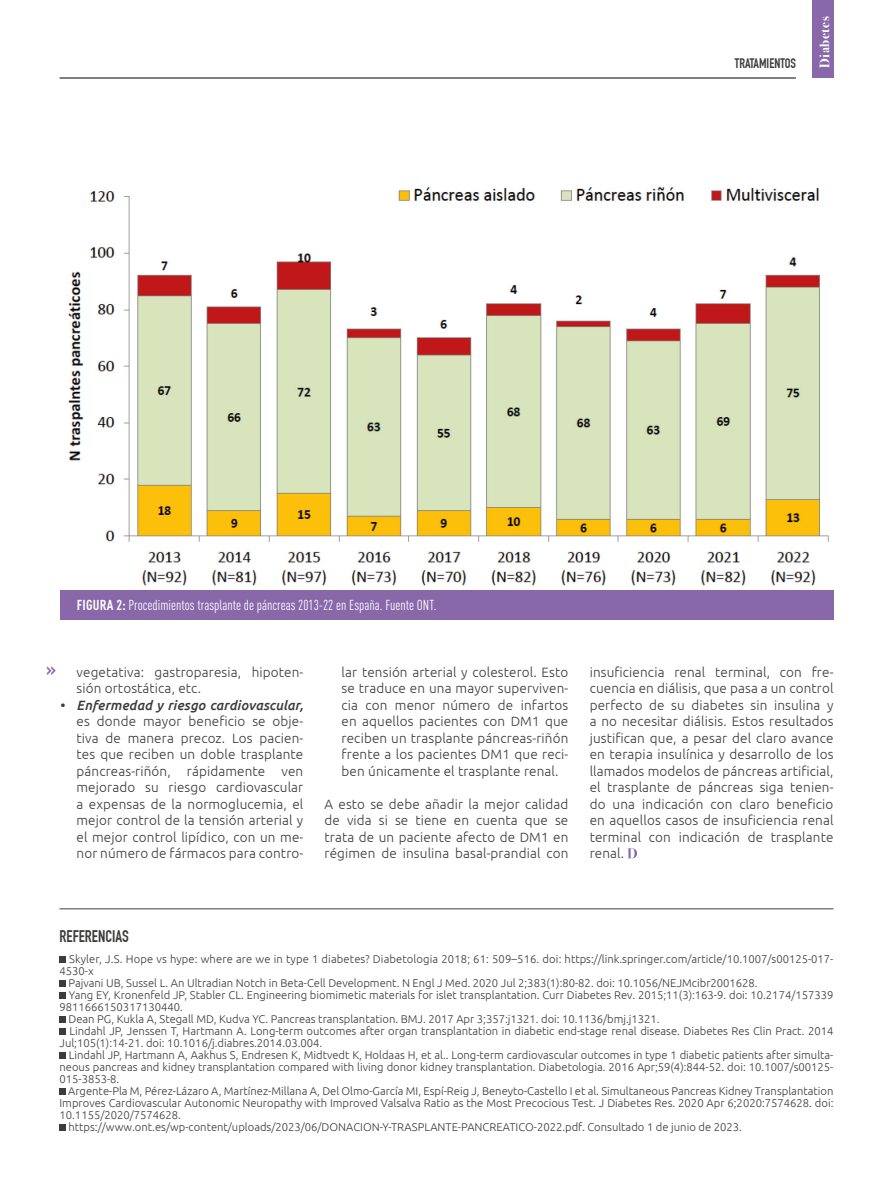
<style>
.page{position:relative;width:893px;height:1191px;background:#fff}
.page>*{position:absolute;margin:0;border:0;box-sizing:border-box;transform-origin:0 0}
.t1{font:22.5px "DIN Engschrift Std";color:#8968aa}
.t2{font:16.5px "DIN Engschrift Std";color:#3c3c3b}
.t3{font:condensed 14.25px "DIN Pro";color:#fff}
.t4{font:300 13.5px/16.5px "Ubuntu";letter-spacing:.01em;color:#3c3c3b;text-align:justify}
.t5{font:italic 500 13.5px "Ubuntu";letter-spacing:.01em;color:#3c3c3b}
.t6{font:13.5px "DIN Engschrift Std";color:#3c3c3b}
.t7{font:700 13.5px "Bodoni Svty Two ITCTT";letter-spacing:.04em;color:#fff}
.t8{font:300 11.25px "Ubuntu";color:#3c3c3b}
.s1{font-weight:700}
</style>
<div class="page">
<hr style="left:60px;top:78px;width:736px;height:1px;background:#000">
<div style="left:812px;top:0;width:21px;height:78px;background:#8968aa"></div>
<svg style="left:60px;top:956px;width:6px;height:6px"></svg>
<svg style="left:60px;top:980px;width:6px;height:6px"></svg>
<svg style="left:60px;top:992px;width:6px;height:6px"></svg>
<svg style="left:60px;top:1016px;width:6px;height:6px"></svg>
<svg style="left:60px;top:1028px;width:6px;height:6px"></svg>
<svg style="left:60px;top:1052px;width:6px;height:6px"></svg>
<svg style="left:60px;top:1088px;width:6px;height:6px"></svg>
<svg style="left:60px;top:1124px;width:6px;height:6px"></svg>
<hr style="left:60px;top:908px;width:773px;height:1px;background:#3c3c3b">
<img style="left:68px;top:187px;width:761px;height:399px">
<div style="left:60px;top:590px;width:773px;height:30px;background:#8968aa"></div>
<svg style="left:627px;top:848px;width:10px;height:10px"></svg>
<p class="t6" style="left:735px;top:55px;width:63px">TRATAMIENTOS</p>
<p class="t7" style="left:813px;top:68px;width:53px;rotate:-90deg">Diabetes</p>
<p class="t3" style="left:77px;top:594px;width:361px"><span class="s1">FIGURA 2:</span> Procedimientos trasplante de páncreas 2013-22 en España. Fuente ONT.</p>
<p class="t4" style="left:77px;top:663px;width:228px">vegetativa: gastroparesia, hipoten&shy;sión ortostática, etc.</p>
<p class="t5" style="left:60px;top:696px;width:245px">• Enfermedad y riesgo cardiovascular,</p>
<p class="t4" style="left:77px;top:713px;width:228px">es donde mayor beneficio se obje&shy;tiva de manera precoz. Los pacien&shy;tes que reciben un doble trasplante páncreas-riñón, rápidamente ven mejorado su riesgo cardiovascular a expensas de la normoglucemia, el mejor control de la tensión arterial y el mejor control lipídico, con un me&shy;nor número de fármacos para contro-</p>
<h1 class="t1" style="left:46px;top:656px;width:11px">»</h1>
<p class="t4" style="left:342px;top:663px;width:228px">lar tensión arterial y colesterol. Esto se traduce en una mayor superviven&shy;cia con menor número de infartos en aquellos pacientes con DM1 que reciben un trasplante páncreas-riñón frente a los pacientes DM1 que reci&shy;ben únicamente el trasplante renal.</p>
<p class="t4" style="left:325px;top:795px;width:245px">A esto se debe añadir la mejor calidad de vida si se tiene en cuenta que se trata de un paciente afecto de DM1 en régimen de insulina basal-prandial con</p>
<p class="t4" style="left:590px;top:663px;width:245px">insuficiencia renal terminal, con fre&shy;cuencia en diálisis, que pasa a un control perfecto de su diabetes sin insulina y a no necesitar diálisis. Estos resultados justifican que, a pesar del claro avance en terapia insulínica y desarrollo de los llamados modelos de páncreas artificial, el trasplante de páncreas siga tenien&shy;do una indicación con claro beneficio en aquellos casos de insuficiencia renal terminal con indicación de trasplante renal.</p>
<h2 class="t2" style="left:60px;top:926px;width:71px">REFERENCIAS</h2>
<p class="t8" style="left:69px;top:952px;width:766px">Skyler, J.S. Hope vs hype: where are we in type 1 diabetes? Diabetologia 2018; 61: 509–516. doi: https://link.springer.com/article/10.1007/s00125-017-</p>
<p class="t8" style="left:60px;top:964px;width:36px">4530-x</p>
<p class="t8" style="left:68px;top:976px;width:691px">Pajvani UB, Sussel L. An Ultradian Notch in Beta-Cell Development. N Engl J Med. 2020 Jul 2;383(1):80-82. doi: 10.1056/NEJMcibr2001628.</p>
<p class="t8" style="left:69px;top:988px;width:766px">Yang EY, Kronenfeld JP, Stabler CL. Engineering biomimetic materials for islet transplantation. Curr Diabetes Rev. 2015;11(3):163-9. doi: 10.2174/157339</p>
<p class="t8" style="left:60px;top:1000px;width:125px">9811666150317130440.</p>
<p class="t8" style="left:68px;top:1012px;width:593px">Dean PG, Kukla A, Stegall MD, Kudva YC. Pancreas transplantation. BMJ. 2017 Apr 3;357:j1321. doi: 10.1136/bmj.j1321.</p>
<p class="t8" style="left:69px;top:1024px;width:765px">Lindahl JP, Jenssen T, Hartmann A. Long-term outcomes after organ transplantation in diabetic end-stage renal disease. Diabetes Res Clin Pract. 2014</p>
<p class="t8" style="left:60px;top:1036px;width:264px">Jul;105(1):14-21. doi: 10.1016/j.diabres.2014.03.004.</p>
<p class="t8" style="left:69px;top:1048px;width:766px">Lindahl JP, Hartmann A, Aakhus S, Endresen K, Midtvedt K, Holdaas H, et al.. Long-term cardiovascular outcomes in type 1 diabetic patients after simulta-</p>
<p class="t8" style="left:60px;top:1060px;width:775px">neous pancreas and kidney transplantation compared with living donor kidney transplantation. Diabetologia. 2016 Apr;59(4):844-52. doi: 10.1007/s00125-</p>
<p class="t8" style="left:60px;top:1072px;width:61px">015-3853-8.</p>
<p class="t8" style="left:68px;top:1084px;width:767px">Argente-Pla M, Pérez-Lázaro A, Martínez-Millana A, Del Olmo-García MI, Espí-Reig J, Beneyto-Castello I et al. Simultaneous Pancreas Kidney Transplantation</p>
<p class="t8" style="left:60px;top:1096px;width:775px">Improves Cardiovascular Autonomic Neuropathy with Improved Valsalva Ratio as the Most Precocious Test. J Diabetes Res. 2020 Apr 6;2020:7574628. doi:</p>
<p class="t8" style="left:60px;top:1108px;width:123px">10.1155/2020/7574628.</p>
<p class="t8" style="left:68px;top:1120px;width:675px">https://www.ont.es/wp-content/uploads/2023/06/DONACION-Y-TRASPLANTE-PANCREATICO-2022.pdf. Consultado 1 de junio de 2023.</p>
</div>
